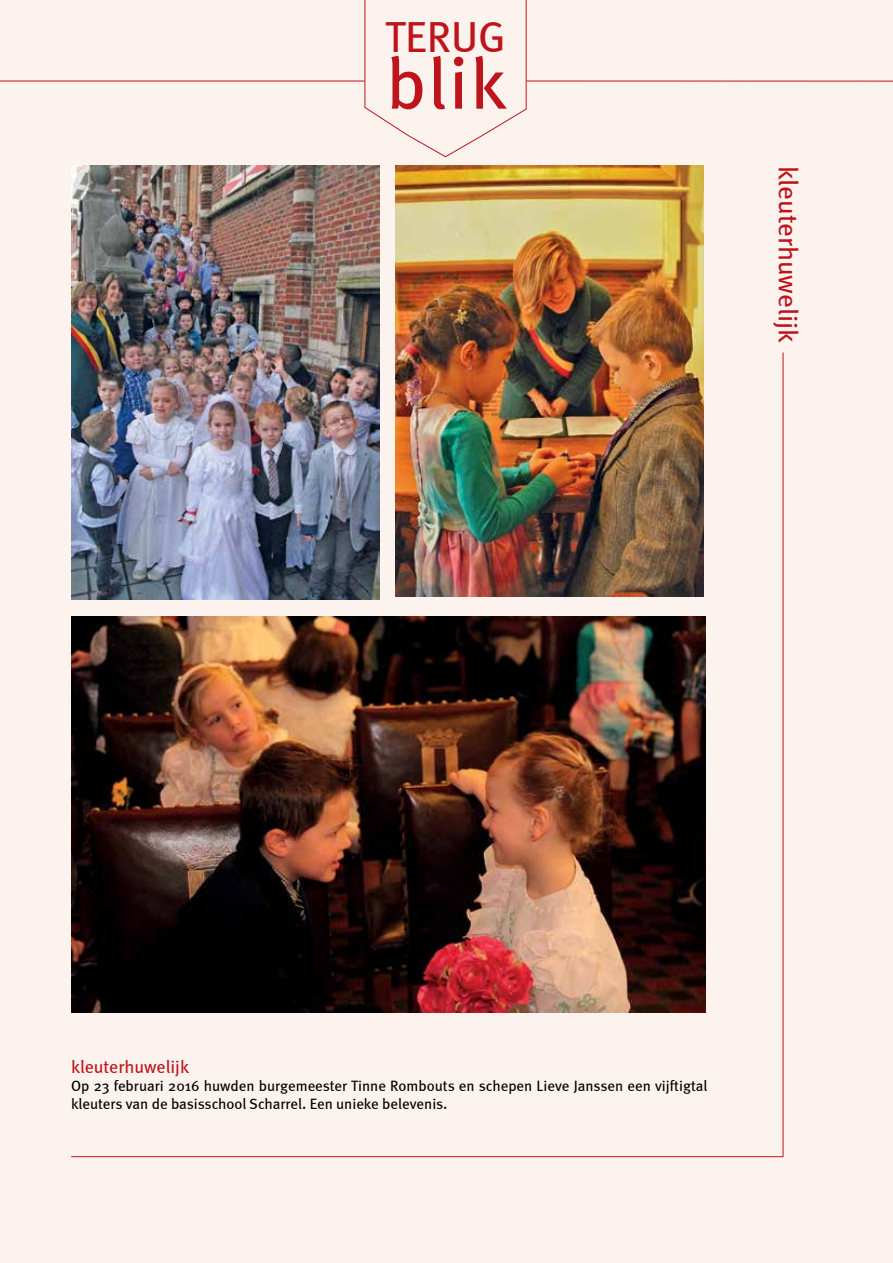
<style>
.page{position:relative;width:893px;height:1263px;background:#fcf3ef}
.page>*{position:absolute;margin:0;border:0;box-sizing:border-box;transform-origin:0 0}
.t1{font:72px "Meta";color:#be141b}
.t2{font:43.5px "Meta";color:#be141b}
.t3{font:27px "Meta";color:#be141b}
.t4{font:18px "Meta";color:#be141b}
.t5{font:15px/18px "Meta";color:#000}
</style>
<div class="page">
<hr style="left:526px;top:81px;width:367px;height:1px;background:#be141b">
<svg style="left:364px;top:0;width:163px;height:158px"></svg>
<hr style="left:0;top:81px;width:364px;height:1px;background:#be141b">
<img style="left:71px;top:617px;width:635px;height:396px">
<img style="left:71px;top:166px;width:308px;height:434px">
<img style="left:396px;top:166px;width:308px;height:431px">
<hr style="left:783px;top:352px;width:1px;height:805px;background:#be141b">
<hr style="left:71px;top:1156px;width:712px;height:1px;background:#be141b">
<h2 class="t2" style="left:385px;top:11px;width:122px">TERUG</h2>
<h1 class="t1" style="left:386px;top:41px;width:122px">blik</h1>
<h3 class="t3" style="left:804px;top:166px;width:179px;rotate:90deg">kleuterhuwelijk</h3>
<p class="t4" style="left:71px;top:1056px;width:120px">kleuterhuwelijk</p>
<p class="t5" style="left:71px;top:1076px;width:638px">Op 23 februari 2016 huwden burgemeester Tinne Rombouts en schepen Lieve Janssen een vijftigtal kleuters van de basisschool Scharrel. Een unieke belevenis.</p>
</div>
